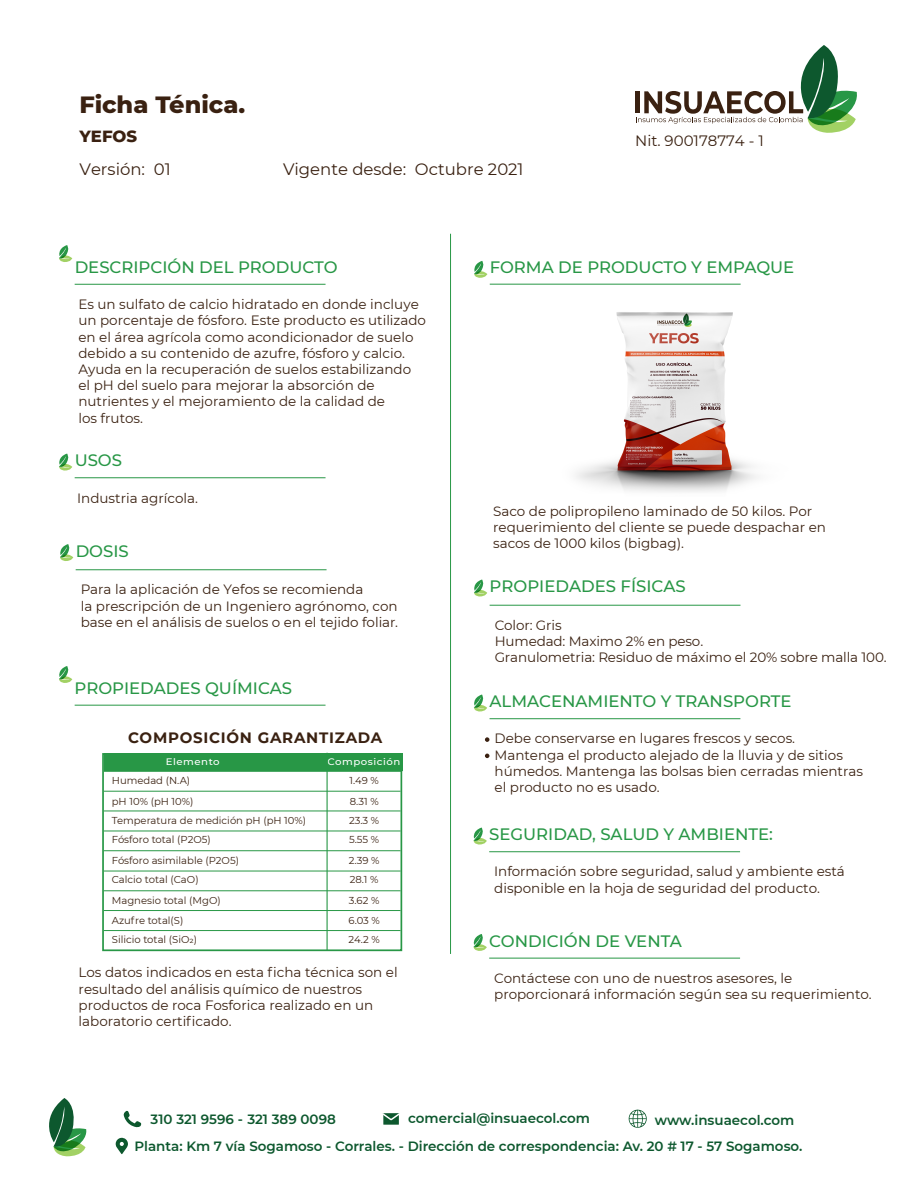
<style>
.page{position:relative;width:918px;height:1188px;background:#fff}
.page>*{position:absolute;margin:0;border:0;box-sizing:border-box;transform-origin:0 0}
.t1{font:800 24px "Montserrat";color:#3a2111}
.t2{font:500 16.5px "Montserrat";color:#289746}
.t3{font:16.5px "Montserrat";color:#3a2111}
.t4{font:800 16.5px "Montserrat";color:#3a2111}
.t5{font:700 15px "Montserrat";letter-spacing:.05em;color:#3a2111}
.t6{font:15px "Montserrat";color:#3a2111}
.t7{font:13.5px/16.2px "Montserrat";color:#3a2111}
.t8{font:600 13.5px "Montserrat";color:#0d582e}
.t9{font:10.05px/19.8px "Montserrat";color:#3a2111}
.t10{font:500 9.45px "Montserrat";letter-spacing:.05em;color:#fff;scale:1.08 1}
</style>
<div class="page">
<svg style="left:116px;top:1138px;width:12px;height:16px"></svg>
<svg style="left:123px;top:1111px;width:18px;height:17px"></svg>
<div style="left:383px;top:1113px;width:16px;height:12px;background:#0d582e"></div>
<svg style="left:382px;top:1113px;width:18px;height:9px"></svg>
<svg style="left:629px;top:1110px;width:18px;height:18px"></svg>
<svg style="left:49px;top:1098px;width:37px;height:58px"></svg>
<div style="left:635px;top:91px;width:5px;height:22px;background:#3a2111"></div>
<svg style="left:636px;top:45px;width:221px;height:88px"></svg>
<svg style="left:59px;top:245px;width:13px;height:17px"></svg>
<hr style="left:75px;top:284px;width:251px;height:1px;background:#289746">
<svg style="left:59px;top:666px;width:13px;height:17px"></svg>
<hr style="left:75px;top:705px;width:251px;height:1px;background:#289746">
<svg style="left:474px;top:695px;width:13px;height:16px"></svg>
<hr style="left:490px;top:718px;width:250px;height:1px;background:#289746">
<svg style="left:474px;top:261px;width:13px;height:17px"></svg>
<hr style="left:490px;top:284px;width:251px;height:1px;background:#289746">
<svg style="left:474px;top:828px;width:13px;height:17px"></svg>
<hr style="left:489px;top:851px;width:251px;height:1px;background:#289746">
<svg style="left:474px;top:934px;width:13px;height:17px"></svg>
<hr style="left:489px;top:958px;width:251px;height:1px;background:#289746">
<hr style="left:450px;top:234px;width:1px;height:720px;background:#289746">
<svg style="left:485px;top:737px;width:4px;height:5px"></svg>
<svg style="left:485px;top:754px;width:4px;height:4px"></svg>
<svg style="left:59px;top:454px;width:13px;height:17px"></svg>
<hr style="left:75px;top:477px;width:251px;height:1px;background:#289746">
<svg style="left:60px;top:544px;width:13px;height:17px"></svg>
<hr style="left:76px;top:569px;width:251px;height:1px;background:#289746">
<svg style="left:474px;top:580px;width:13px;height:16px"></svg>
<hr style="left:490px;top:605px;width:250px;height:1px;background:#289746">
<img style="left:576px;top:312px;width:181px;height:180px">
<div style="left:104px;top:754px;width:298px;height:17px;background:#289746"></div>
<hr style="left:104px;top:771px;width:298px;height:1px;background:#289746">
<div style="left:102px;top:753px;width:300px;height:198px;border:2px solid #289746"></div>
<hr style="left:327px;top:753px;width:1px;height:197px;background:#289746">
<hr style="left:104px;top:791px;width:297px;height:1px;background:#289746">
<hr style="left:104px;top:811px;width:297px;height:1px;background:#289746">
<hr style="left:104px;top:831px;width:297px;height:1px;background:#289746">
<hr style="left:104px;top:850px;width:297px;height:1px;background:#289746">
<hr style="left:104px;top:871px;width:297px;height:1px;background:#289746">
<hr style="left:104px;top:890px;width:297px;height:1px;background:#289746">
<hr style="left:104px;top:910px;width:297px;height:1px;background:#289746">
<hr style="left:104px;top:930px;width:297px;height:1px;background:#289746">
<h1 class="t1" style="left:80px;top:87px;width:167px">Ficha Ténica.</h1>
<p class="t4" style="left:80px;top:124px;width:59px">YEFOS</p>
<p class="t3" style="left:80px;top:158px;width:93px">Versión: 01</p>
<p class="t3" style="left:283px;top:158px;width:242px">Vigente desde: Octubre 2021</p>
<p class="t6" style="left:635px;top:130px;width:130px">Nit. 900178774 - 1</p>
<p class="t2" style="left:75px;top:255px;width:265px">DESCRIPCIÓN DEL PRODUCTO</p>
<p class="t7" style="left:78px;top:296px;width:349px">Es un sulfato de calcio hidratado en donde incluye un porcentaje de fósforo. Este producto es utilizado en el área agrícola como acondicionador de suelo debido a su contenido de azufre, fósforo y calcio.<br>Ayuda en la recuperación de suelos estabilizando el pH del suelo para mejorar la absorción de nutrientes y el mejoramiento de la calidad de<br>los frutos.</p>
<p class="t2" style="left:75px;top:449px;width:49px">USOS</p>
<p class="t2" style="left:490px;top:256px;width:306px">FORMA DE PRODUCTO Y EMPAQUE</p>
<p class="t7" style="left:77px;top:490px;width:122px">Industria agrícola.</p>
<p class="t7" style="left:493px;top:503px;width:334px">Saco de polipropileno laminado de 50 kilos. Por requerimiento del cliente se puede despachar en sacos de 1000 kilos (bigbag).</p>
<p class="t2" style="left:76px;top:539px;width:55px">DOSIS</p>
<p class="t7" style="left:81px;top:581px;width:319px">Para la aplicación de Yefos se recomienda<br>la prescripción de un Ingeniero agrónomo, con base en el análisis de suelos o en el tejido foliar.</p>
<p class="t2" style="left:490px;top:575px;width:198px">PROPIEDADES FÍSICAS</p>
<p class="t7" style="left:495px;top:617px;width:394px">Color: Gris<br>Humedad: Maximo 2% en peso.<br>Granulometria: Residuo de máximo el 20% sobre malla 100.</p>
<p class="t2" style="left:75px;top:676px;width:219px">PROPIEDADES QUÍMICAS</p>
<p class="t5" style="left:128px;top:727px;width:256px">COMPOSICIÓN GARANTIZADA</p>
<p class="t10" style="left:166px;top:755px;width:51px">Elemento</p>
<p class="t10" style="left:328px;top:755px;width:69px">Composición</p>
<p class="t9" style="left:112px;top:770px;width:196px">Humedad (N.A)<br>pH 10% (pH 10%)<br>Temperatura de medición pH (pH 10%)</p>
<p class="t9" style="left:112px;top:828px;width:129px;line-height:21.3px">Fósforo total (P2O5)<br>Fósforo asimilable (P2O5)</p>
<p class="t9" style="left:112px;top:870px;width:111px">Calcio total (CaO)<br>Magnesio total (MgO)<br>Azufre total(S)<br>Silicio total (SiO2)</p>
<p class="t9" style="left:350px;top:770px;width:31px">1.49 %</p>
<p class="t9" style="left:350px;top:791px;width:30px">8.31 %</p>
<p class="t9" style="left:349px;top:811px;width:32px">23.3 %</p>
<p class="t9" style="left:349px;top:829px;width:32px">5.55 %</p>
<p class="t9" style="left:349px;top:850px;width:32px">2.39 %</p>
<p class="t9" style="left:350px;top:870px;width:30px">28.1 %</p>
<p class="t9" style="left:349px;top:890px;width:32px">3.62 %</p>
<p class="t9" style="left:348px;top:910px;width:33px">6.03 %</p>
<p class="t9" style="left:349px;top:929px;width:33px">24.2 %</p>
<p class="t7" style="left:79px;top:964px;width:321px">Los datos indicados en esta ficha técnica son el resultado del análisis químico de nuestros productos de roca Fosforica realizado en un laboratorio certificado.</p>
<p class="t2" style="left:490px;top:690px;width:304px">ALMACENAMIENTO Y TRANSPORTE</p>
<p class="t7" style="left:495px;top:730px;width:370px">Debe conservarse en lugares frescos y secos.<br>Mantenga el producto alejado de la lluvia y de sitios húmedos. Mantenga las bolsas bien cerradas mientras el producto no es usado.</p>
<p class="t2" style="left:489px;top:823px;width:285px">SEGURIDAD, SALUD Y AMBIENTE:</p>
<p class="t7" style="left:494px;top:863px;width:352px">Información sobre seguridad, salud y ambiente está disponible en la hoja de seguridad del producto.</p>
<p class="t2" style="left:489px;top:929px;width:194px">CONDICIÓN DE VENTA</p>
<p class="t7" style="left:494px;top:969px;width:379px">Contáctese con uno de nuestros asesores, le proporcionará información según sea su requerimiento.</p>
<p class="t8" style="left:151px;top:1109px;width:187px">310 321 9596 - 321 389 0098</p>
<p class="t8" style="left:408px;top:1109px;width:183px">comercial@insuaecol.com</p>
<p class="t8" style="left:655px;top:1110px;width:141px">www.insuaecol.com</p>
<p class="t8" style="left:134px;top:1137px;width:669px">Planta: Km 7 vía Sogamoso - Corrales. - Dirección de correspondencia: Av. 20 # 17 - 57 Sogamoso.</p>
</div>
